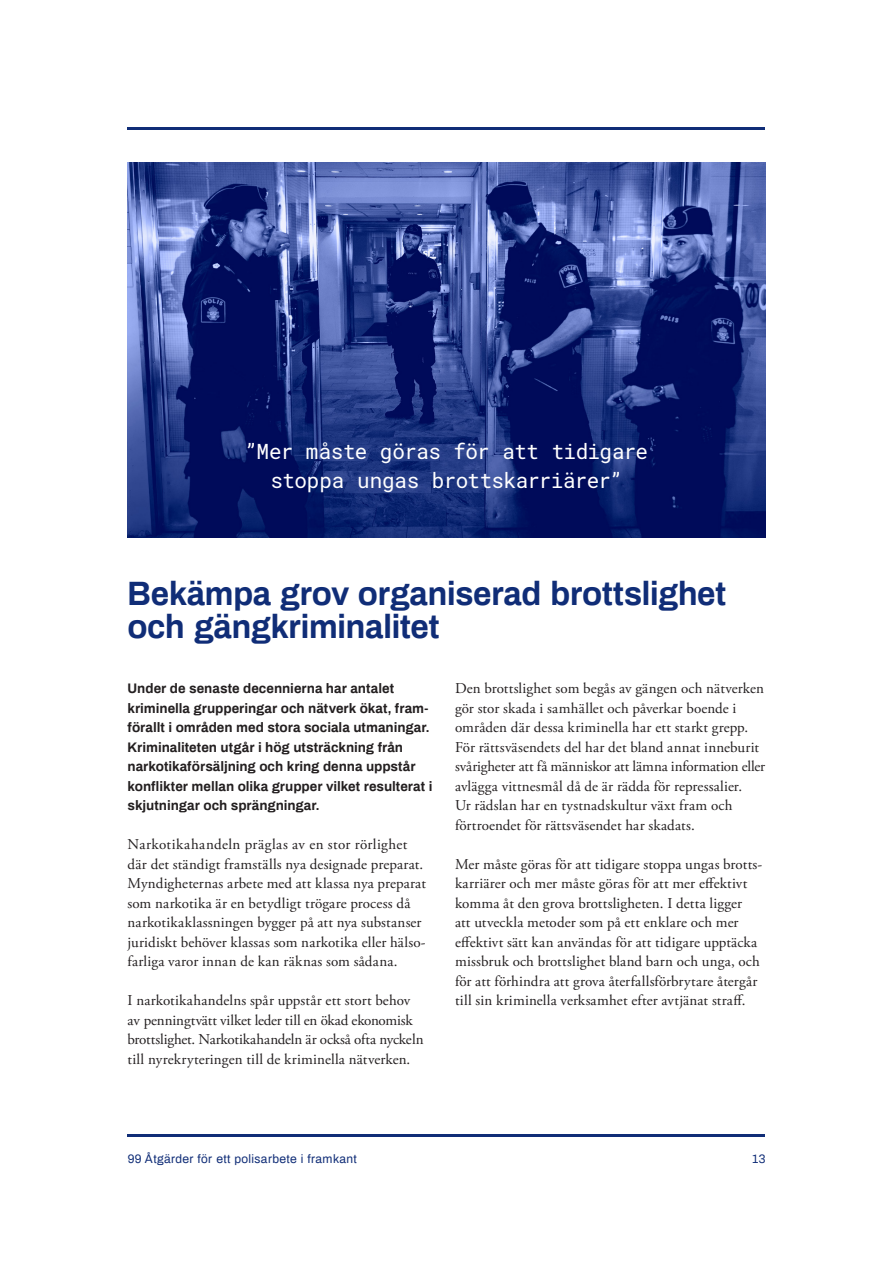
<style>
.page{position:relative;width:893px;height:1263px;background:#fff}
.page>*{position:absolute;margin:0;border:0;box-sizing:border-box;transform-origin:0 0}
.Rubrik{font:700 33px/33px "Archivo";letter-spacing:-.015em;color:#102d77}
.Citat{font:21px/29.2px "Roboto Mono";letter-spacing:-.03em;color:#fff;text-align:center}
.Underrubriker{font:15px/19.5px "Adobe Garamond Pro";letter-spacing:.01em;color:#231f20}
.Ingress{font:700 13.5px/19.5px "Archivo";color:#231f20}
.t1{font:12px "Archivo";letter-spacing:.03em;color:#102d77}
</style>
<div class="page">
<hr style="left:128px;top:1134px;width:637px;height:2px;background:#102d77">
<hr style="left:128px;top:128px;width:637px;height:2px;background:#102d77">
<img style="left:128px;top:163px;width:637px;height:374px">
<p class="Citat" style="left:245px;top:436px;width:405px">”Mer måste göras för att tidigare stoppa ungas brottskarriärer”</p>
<p class="Rubrik" style="left:128px;top:577px;width:600px">Bekämpa grov organiserad brottslighet och gängkriminalitet</p>
<p class="Ingress" style="left:128px;top:678px;width:306px">Under de senaste decennierna har antalet kriminella grupperingar och nätverk ökat, fram&shy;förallt i områden med stora sociala utmaningar.<br>Kriminaliteten utgår i hög utsträckning från narkotikaförsäljning och kring denna uppstår konflikter mellan olika grupper vilket resulterat i skjutningar och sprängningar.</p>
<p class="Underrubriker" style="left:128px;top:835px;width:300px">Narkotikahandeln präglas av en stor rörlighet där det ständigt framställs nya designade preparat.<br>Myndigheternas arbete med att klassa nya preparat som narkotika är en betydligt trögare process då narkotikaklassningen bygger på att nya substanser juridiskt behöver klassas som narkotika eller hälso&shy;farliga varor innan de kan räknas som sådana.</p>
<p class="Underrubriker" style="left:128px;top:991px;width:298px">I narkotikahandelns spår uppstår ett stort behov av penningtvätt vilket leder till en ökad ekonomisk brottslighet. Narkotikahandeln är också ofta nyckeln till nyrekryteringen till de kriminella nätverken.</p>
<p class="Underrubriker" style="left:455px;top:679px;width:312px">Den brottslighet som begås av gängen och nätverken gör stor skada i samhället och påverkar boende i områden där dessa kriminella har ett starkt grepp.<br>För rättsväsendets del har det bland annat inneburit svårigheter att få människor att lämna information eller avlägga vittnesmål då de är rädda för repressalier.<br>Ur rädslan har en tystnadskultur växt fram och förtroendet för rättsväsendet har skadats.</p>
<p class="Underrubriker" style="left:455px;top:855px;width:309px">Mer måste göras för att tidigare stoppa ungas brotts&shy;karriärer och mer måste göras för att mer effektivt komma åt den grova brottsligheten. I detta ligger<br>att utveckla metoder som på ett enklare och mer effektivt sätt kan användas för att tidigare upptäcka missbruk och brottslighet bland barn och unga, och för att förhindra att grova återfallsförbrytare återgår till sin kriminella verksamhet efter avtjänat straff.</p>
<p class="t1" style="left:128px;top:1151px;width:230px">99 Åtgärder för ett polisarbete i framkant</p>
<p class="t1" style="left:752px;top:1151px;width:15px">13</p>
</div>
